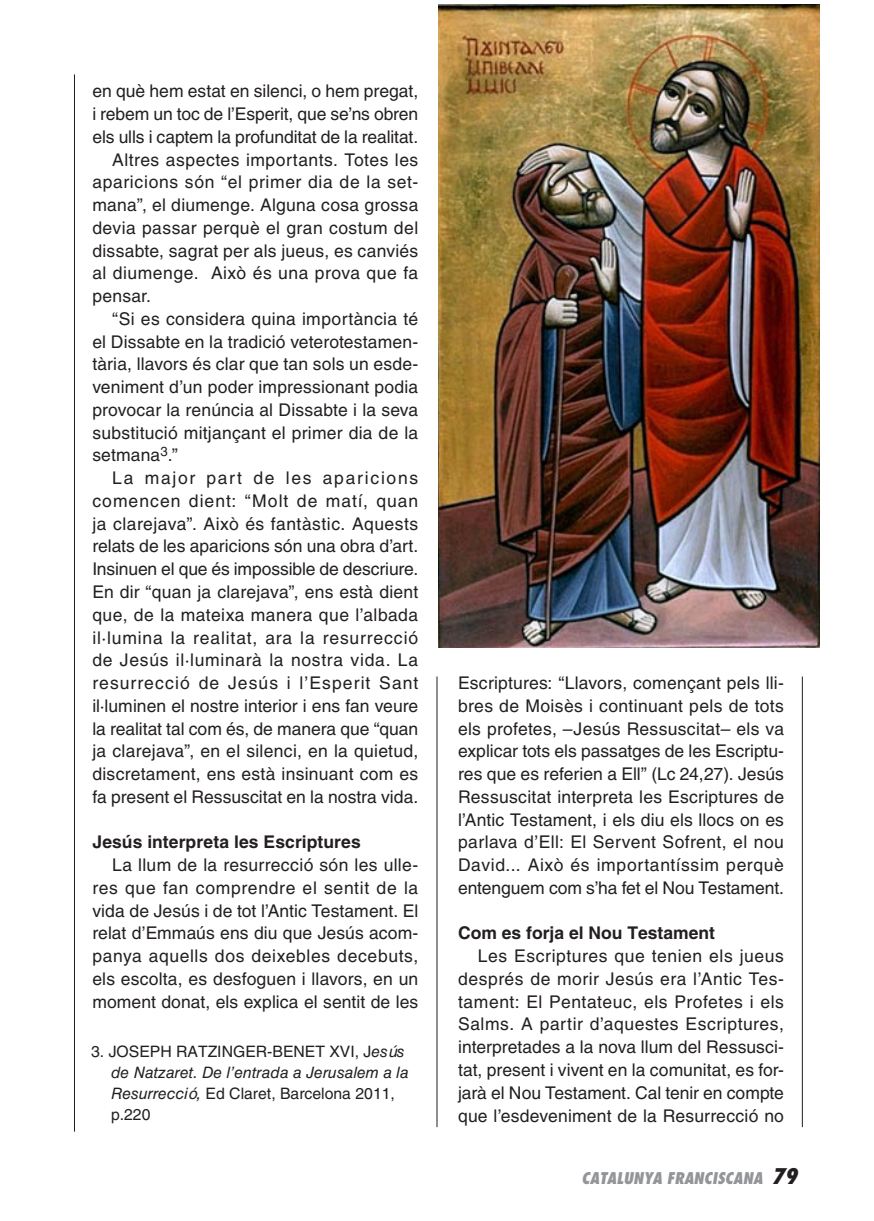
<style>
.page{position:relative;width:874px;height:1221px;background:#fff}
.page>*{position:absolute;margin:0;border:0;box-sizing:border-box;transform-origin:0 0}
.t1{font:17.5px/22.8px "Helvetica LT Std";letter-spacing:.015em;color:#231f20;text-align:justify}
.t2{font:17.5px "Helvetica LT Std";letter-spacing:-.005em;color:#231f20}
.t3{font:17.5px "Helvetica LT Std";letter-spacing:.06em;color:#231f20}
.t4{font:700 17.5px "Helvetica LT Std";color:#231f20}
.t5{font:17.5px "Helvetica LT Std";letter-spacing:-.01em;color:#231f20}
.t6{font:17.5px "Helvetica LT Std";letter-spacing:.05em;color:#231f20}
.t7{font:17.5px "Helvetica LT Std";letter-spacing:.035em;color:#231f20}
.t8{font:17.5px "Helvetica LT Std";letter-spacing:.04em;color:#231f20}
.t9{font:17.5px "Helvetica LT Std";letter-spacing:.1em;color:#231f20}
.t10{font:15.75px/21px "Helvetica LT Std";color:#231f20}
.t11{font:italic 800 condensed 15.75px "Futura Std";color:#939598}
.s1{font-style:italic}
.s2{font-size:21px;color:#231f20}
</style>
<div class="page">
<hr style="left:801px;top:676px;width:1px;height:450px;background:#231f20">
<hr style="left:74px;top:74px;width:1px;height:1057px;background:#231f20">
<hr style="left:436px;top:676px;width:1px;height:450px;background:#231f20">
<img style="left:438px;top:5px;width:381px;height:642px">
<p class="t1" style="left:92px;top:80px;width:327px">en què hem estat en silenci, o hem pregat,</p>
<p class="t2" style="left:92px;top:104px;width:327px">i rebem un toc de l’Esperit, que se’ns obren</p>
<p class="t2" style="left:92px;top:126px;width:327px">els ulls i captem la profunditat de la realitat.</p>
<p class="t1" style="left:112px;top:148px;width:307px">Altres aspectes importants. Totes les</p>
<p class="t7" style="left:92px;top:172px;width:327px">aparicions són “el primer dia de la set-</p>
<p class="t1" style="left:92px;top:193px;width:327px">mana”, el diumenge. Alguna cosa grossa</p>
<p class="t1" style="left:92px;top:216px;width:327px">devia passar perquè el gran costum del</p>
<p class="t1" style="left:92px;top:239px;width:327px">dissabte, sagrat per als jueus, es canviés</p>
<p class="t1" style="left:92px;top:262px;width:327px">al diumenge. Això és una prova que fa</p>
<p class="t1" style="left:92px;top:284px;width:60px">pensar.</p>
<p class="t1" style="left:112px;top:307px;width:307px">“Si es considera quina importància té</p>
<p class="t1" style="left:92px;top:330px;width:327px">el Dissabte en la tradició veterotestamen-</p>
<p class="t1" style="left:92px;top:353px;width:327px">tària, llavors és clar que tan sols un esde-</p>
<p class="t1" style="left:92px;top:375px;width:327px">veniment d’un poder impressionant podia</p>
<p class="t1" style="left:92px;top:398px;width:327px">provocar la renúncia al Dissabte i la seva</p>
<p class="t1" style="left:92px;top:421px;width:327px">substitució mitjançant el primer dia de la</p>
<p class="t1" style="left:92px;top:444px;width:87px">setmana<sup>3</sup>.”</p>
<p class="t9" style="left:112px;top:468px;width:307px">La major part de les aparicions</p>
<p class="t3" style="left:92px;top:490px;width:327px">comencen dient: “Molt de matí, quan</p>
<p class="t1" style="left:92px;top:512px;width:327px">ja clarejava”. Això és fantàstic. Aquests</p>
<p class="t1" style="left:92px;top:535px;width:327px">relats de les aparicions són una obra d’art.</p>
<p class="t5" style="left:92px;top:559px;width:327px">Insinuen el que és impossible de descriure.</p>
<p class="t1" style="left:92px;top:580px;width:327px">En dir “quan ja clarejava”, ens està dient</p>
<p class="t1" style="left:92px;top:603px;width:327px">que, de la mateixa manera que l’albada</p>
<p class="t6" style="left:92px;top:627px;width:327px">il·lumina la realitat, ara la resurrecció</p>
<p class="t8" style="left:92px;top:650px;width:327px">de Jesús il·luminarà la nostra vida. La</p>
<p class="t3" style="left:92px;top:672px;width:327px">resurrecció de Jesús i l’Esperit Sant</p>
<p class="t1" style="left:92px;top:694px;width:327px">il·luminen el nostre interior i ens fan veure</p>
<p class="t2" style="left:92px;top:718px;width:327px">la realitat tal com és, de manera que “quan</p>
<p class="t1" style="left:92px;top:739px;width:327px">ja clarejava”, en el silenci, en la quietud,</p>
<p class="t1" style="left:92px;top:762px;width:327px">discretament, ens està insinuant com es</p>
<p class="t1" style="left:92px;top:785px;width:327px">fa present el Ressuscitat en la nostra vida.</p>
<p class="t4" style="left:92px;top:831px;width:270px">Jesús interpreta les Escriptures</p>
<p class="t1" style="left:92px;top:853px;width:327px;text-indent:20px">La llum de la resurrecció són les ulle&shy;res que fan comprendre el sentit de la vida de Jesús i de tot l’Antic Testament. El relat d’Emmaús ens diu que Jesús acom&shy;panya aquells dos deixebles decebuts, els escolta, es desfoguen i llavors, en un moment donat, els explica el sentit de les</p>
<p class="t10" style="left:111px;top:1040px;width:299px;text-indent:-20px">3. JOSEPH RATZINGER-BENET XVI, J<span class="s1">esús de Natzaret. De l’entrada a Jerusalem a la<br>Resurrecció,</span> Ed Claret, Barcelona 2011, p.220</p>
<p class="t1" style="left:458px;top:671px;width:327px">Escriptures: “Llavors, començant pels lli&shy;bres de Moisès i continuant pels de tots els profetes, –Jesús Ressuscitat– els va explicar tots els passatges de les Escriptu&shy;res que es referien a Ell” (Lc 24,27). Jesús Ressuscitat interpreta les Escriptures de l’Antic Testament, i els diu els llocs on es parlava d’Ell: El Servent Sofrent, el nou David... Això és importantíssim perquè entenguem com s’ha fet el Nou Testament.</p>
<p class="t4" style="left:458px;top:922px;width:258px">Com es forja el Nou Testament</p>
<p class="t1" style="left:458px;top:944px;width:327px;text-indent:20px">Les Escriptures que tenien els jueus després de morir Jesús era l’Antic Tes&shy;tament: El Pentateuc, els Profetes i els Salms. A partir d’aquestes Escriptures, interpretades a la nova llum del Ressusci&shy;tat, present i vivent en la comunitat, es for&shy;jarà el Nou Testament. Cal tenir en compte que l’esdeveniment de la Resurrecció no</p>
<p class="t11" style="left:581px;top:1167px;width:217px">CATALUNYA FRANCISCANA <span class="s2">79</span></p>
</div>
